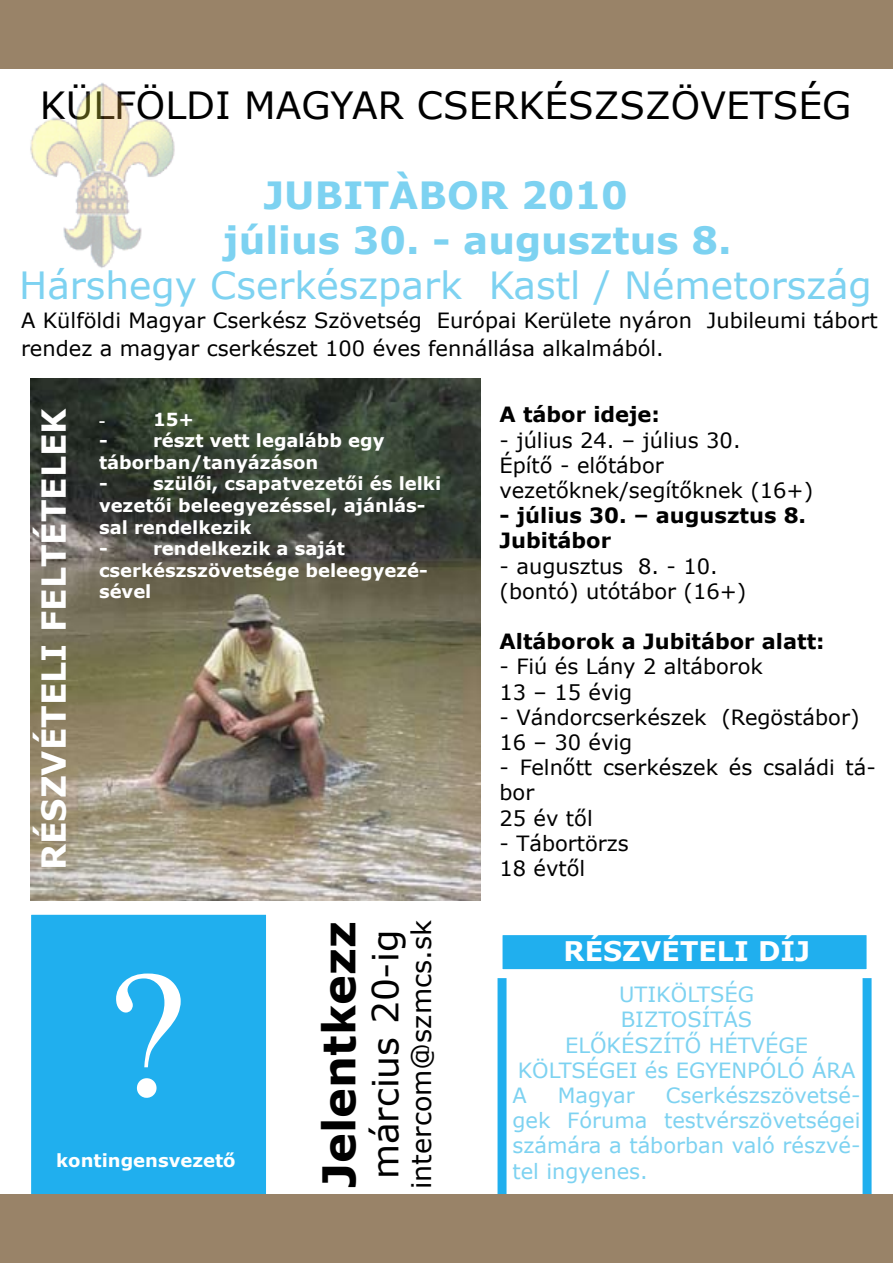
<style>
.page{position:relative;width:893px;height:1263px;background:#fff}
.page>*{position:absolute;margin:0;border:0;box-sizing:border-box;transform-origin:0 0}
.t1{font:180px "Times New Roman";color:#fff}
.t2{font:700 45px "Verdana";color:#000}
.t3{font:37.5px "Verdana";color:#7dd2f1}
.t4{font:700 37.5px/45px "Verdana";color:#7dd2f1}
.t5{font:37.5px "Verdana";color:#000}
.t6{font:36px "Verdana";color:#000}
.t7{font:700 33px "Verdana";color:#fff}
.t8{font:27px "Verdana";color:#000}
.t9{font:700 27px "Verdana";color:#fff}
.t10{font:21px/25.2px "Verdana";color:#000}
.t11{font:21px/25.2px "Verdana";color:#7dd2f1;text-align:justify}
.t12{font:700 21px/25.2px "Verdana";color:#000}
.t13{font:700 18px/21.6px "Verdana";color:#fff}
.t14{font:700 18px "Times New Roman";color:#fff}
</style>
<div class="page">
<div style="left:0;top:0;width:893px;height:68px;background:#998368"></div>
<div style="left:498px;top:928px;width:374px;height:281px;background:#fff;border:9px solid #20afee"></div>
<div style="left:494px;top:926px;width:382px;height:52px;background:#20afee;border:9px solid #fff"></div>
<div style="left:30px;top:914px;width:237px;height:286px;background:#20afee;border:1px solid #fff"></div>
<div style="left:0;top:1195px;width:893px;height:68px;background:#998368"></div>
<img style="left:30px;top:83px;width:145px;height:185px">
<img style="left:30px;top:378px;width:450px;height:522px">
<h3 class="t5" style="left:40px;top:81px;width:813px">KÜLFÖLDI MAGYAR CSERKÉSZSZÖVETSÉG</h3>
<h3 class="t4" style="left:224px;top:171px;width:510px;text-indent:40px">JUBITÀBOR 2010 július 30. - augusztus 8.</h3>
<h3 class="t3" style="left:19px;top:261px;width:854px">Hárshegy Cserkészpark Kastl / Németország</h3>
<p class="t10" style="left:21px;top:305px;width:858px;line-height:28.8px">A Külföldi Magyar Cserkész Szövetség Európai Kerülete nyáron Jubileumi tábort rendez a magyar cserkészet 100 éves fennállása alkalmából.</p>
<h3 class="t7" style="left:33px;top:870px;width:463px;rotate:-90deg">RÉSZVÉTELI FELTÉTELEK</h3>
<p class="t14" style="left:99px;top:407px;width:7px">-</p>
<p class="t13" style="left:153px;top:408px;width:43px">15+</p>
<p class="t13" style="left:99px;top:429px;width:10px">-</p>
<p class="t13" style="left:99px;top:429px;width:287px;text-indent:54px">részt vett legalább egy táborban/tanyázáson<br>-</p>
<p class="t13" style="left:99px;top:472px;width:344px;text-indent:54px">szülői, csapatvezetői és lelki vezetői beleegyezéssel, ajánlás&shy;sal rendelkezik<br>-</p>
<p class="t13" style="left:99px;top:537px;width:330px;text-indent:54px">rendelkezik a saját cserkészszövetsége beleegyezé&shy;sével</p>
<h1 class="t1" style="left:108px;top:914px;width:81px">?</h1>
<p class="t13" style="left:56px;top:1149px;width:181px">kontingensvezető</p>
<p class="t8" style="left:404px;top:1189px;width:271px;rotate:-90deg">intercom@szmcs.sk</p>
<h2 class="t2" style="left:310px;top:1188px;width:268px;rotate:-90deg">Jelentkezz</h2>
<h3 class="t6" style="left:363px;top:1179px;width:251px;rotate:-90deg">március 20-ig</h3>
<p class="t12" style="left:500px;top:401px;width:162px">A tábor ideje:</p>
<p class="t10" style="left:500px;top:427px;width:315px">- július 24. – július 30.<br>Építő - előtábor vezetőknek/segítőknek (16+)</p>
<p class="t12" style="left:500px;top:502px;width:308px">- július 30. – augusztus 8.<br>Jubitábor</p>
<p class="t10" style="left:500px;top:553px;width:248px">- augusztus 8. - 10. (bontó) utótábor (16+)</p>
<p class="t12" style="left:500px;top:628px;width:327px">Altáborok a Jubitábor alatt:</p>
<p class="t10" style="left:500px;top:653px;width:265px">- Fiú és Lány 2 altáborok<br>13 – 15 évig</p>
<p class="t10" style="left:500px;top:704px;width:361px">- Vándorcserkészek (Regöstábor)<br>16 – 30 évig</p>
<p class="t10" style="left:500px;top:754px;width:378px">- Felnőtt cserkészek és családi tá&shy;bor<br>25 év től</p>
<p class="t10" style="left:500px;top:830px;width:131px">- Tábortörzs</p>
<p class="t10" style="left:500px;top:855px;width:87px">18 évtől</p>
<p class="t9" style="left:563px;top:934px;width:248px">RÉSZVÉTELI DÍJ</p>
<p class="t11" style="left:619px;top:981px;width:136px">UTIKÖLTSÉG</p>
<p class="t11" style="left:621px;top:1006px;width:133px">BIZTOSÍTÁS</p>
<p class="t11" style="left:565px;top:1032px;width:244px">ELŐKÉSZÍTŐ HÉTVÉGE</p>
<p class="t11" style="left:518px;top:1057px;width:339px">KÖLTSÉGEI és EGYENPÓLÓ ÁRA</p>
<p class="t11" style="left:512px;top:1082px;width:16px">A</p>
<p class="t11" style="left:558px;top:1082px;width:79px">Magyar</p>
<p class="t11" style="left:512px;top:1082px;width:349px;text-indent:153px">Cserkészszövetsé&shy;gek Fóruma testvérszövetségei számára a táborban való részvé&shy;tel ingyenes.</p>
</div>
